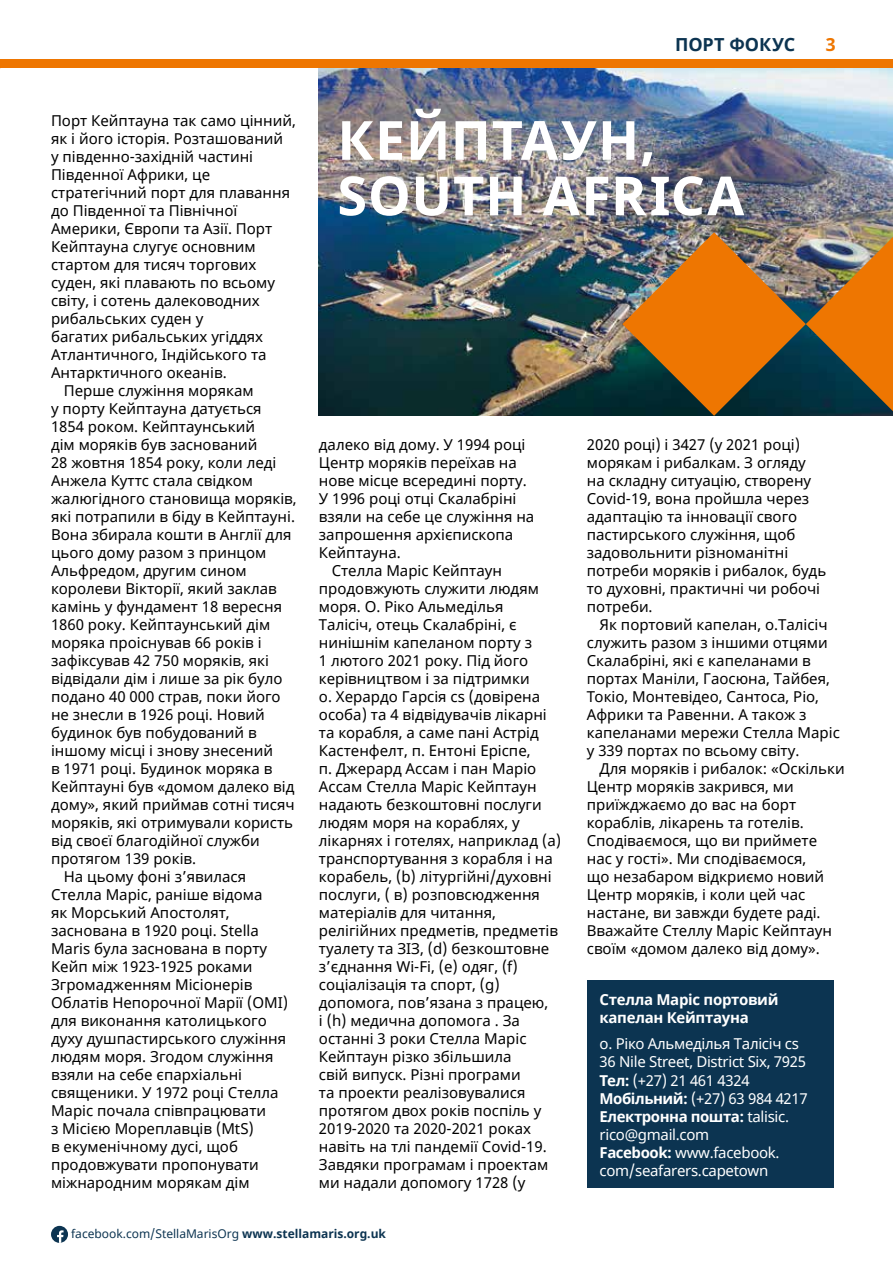
<style>
.page{position:relative;width:893px;height:1263px;background:#fff}
.page>*{position:absolute;margin:0;border:0;box-sizing:border-box;transform-origin:0 0}
.t1{font:700 54px/55.5px "Noto Sans";letter-spacing:.015em;color:#fff}
.t2{font:700 18px "Noto Sans";letter-spacing:-.005em;color:#0c3451}
.t3{font:700 18px "Noto Sans";color:#ee7601}
.t4{font:15px/18px "Noto Sans";color:#000}
.t5{font:15px/18px "Noto Sans";letter-spacing:-.02em;color:#fff}
.t6{font:700 15px/18px "Noto Sans";letter-spacing:-.02em;color:#fff}
.t7{font:12px "Noto Sans";color:#0c3451}
.s1{font-weight:700}
</style>
<div class="page">
<img style="left:319px;top:68px;width:574px;height:348px">
<div style="left:587px;top:980px;width:246px;height:208px;background:#0c3451"></div>
<img style="left:622px;top:232px;width:271px;height:184px">
<div style="left:51px;top:1226px;width:17px;height:17px;background:#0c3451;border-radius:50%"></div>
<svg style="left:57px;top:1230px;width:7px;height:13px"></svg>
<div style="left:0;top:60px;width:893px;height:8px;background:#ee7601"></div>
<p class="t4" style="left:51px;top:112px;width:246px">Порт Кейптауна так само цінний,</p>
<p class="t4" style="left:51px;top:130px;width:234px">як і його історія. Розташований</p>
<p class="t4" style="left:51px;top:148px;width:204px">у південно-західній частині</p>
<p class="t4" style="left:51px;top:166px;width:161px">Південної Африки, це</p>
<p class="t4" style="left:51px;top:184px;width:241px">стратегічний порт для плавання</p>
<p class="t4" style="left:51px;top:202px;width:188px">до Південної та Північної</p>
<p class="t4" style="left:51px;top:220px;width:223px">Америки, Європи та Азії. Порт</p>
<p class="t4" style="left:51px;top:238px;width:206px">Кейптауна слугує основним</p>
<p class="t4" style="left:51px;top:256px;width:207px">стартом для тисяч торгових</p>
<p class="t4" style="left:51px;top:274px;width:226px">суден, які плавають по всьому</p>
<p class="t4" style="left:51px;top:292px;width:210px">світу, і сотень далеководних</p>
<p class="t4" style="left:51px;top:310px;width:154px">рибальських суден у</p>
<p class="t4" style="left:51px;top:328px;width:214px">багатих рибальських угіддях</p>
<p class="t4" style="left:51px;top:346px;width:217px">Атлантичного, Індійського та</p>
<p class="t4" style="left:51px;top:364px;width:177px">Антарктичного океанів.</p>
<p class="t4" style="left:64px;top:382px;width:191px">Перше служіння морякам</p>
<p class="t4" style="left:51px;top:400px;width:212px">у порту Кейптауна датується</p>
<p class="t4" style="left:51px;top:418px;width:206px">1854 роком. Кейптаунський</p>
<p class="t4" style="left:51px;top:436px;width:208px">дім моряків був заснований</p>
<p class="t4" style="left:51px;top:454px;width:227px">28 жовтня 1854 року, коли леді</p>
<p class="t4" style="left:51px;top:472px;width:204px">Анжела Куттс стала свідком</p>
<p class="t4" style="left:51px;top:490px;width:247px">жалюгідного становища моряків,</p>
<p class="t4" style="left:51px;top:508px;width:246px">які потрапили в біду в Кейптауні.</p>
<p class="t4" style="left:51px;top:526px;width:242px">Вона збирала кошти в Англії для</p>
<p class="t4" style="left:51px;top:544px;width:217px">цього дому разом з принцом</p>
<p class="t4" style="left:51px;top:562px;width:197px">Альфредом, другим сином</p>
<p class="t4" style="left:51px;top:580px;width:227px">королеви Вікторії, який заклав</p>
<p class="t4" style="left:51px;top:598px;width:233px">камінь у фундамент 18 вересня</p>
<p class="t4" style="left:51px;top:616px;width:221px">1860 року. Кейптаунський дім</p>
<p class="t4" style="left:51px;top:634px;width:212px">моряка проіснував 66 років і</p>
<p class="t4" style="left:51px;top:652px;width:220px">зафіксував 42 750 моряків, які</p>
<p class="t4" style="left:51px;top:670px;width:233px">відвідали дім і лише за рік було</p>
<p class="t4" style="left:51px;top:688px;width:231px">подано 40 000 страв, поки його</p>
<p class="t4" style="left:51px;top:706px;width:215px">не знесли в 1926 році. Новий</p>
<p class="t4" style="left:51px;top:724px;width:207px">будинок був побудований в</p>
<p class="t4" style="left:51px;top:742px;width:224px">іншому місці і знову знесений</p>
<p class="t4" style="left:51px;top:760px;width:223px">в 1971 році. Будинок моряка в</p>
<p class="t4" style="left:51px;top:778px;width:245px">Кейптауні був «домом далеко від</p>
<p class="t4" style="left:51px;top:796px;width:245px">дому», який приймав сотні тисяч</p>
<p class="t4" style="left:51px;top:814px;width:244px">моряків, які отримували користь</p>
<p class="t4" style="left:51px;top:832px;width:210px">від своєї благодійної служби</p>
<p class="t4" style="left:51px;top:850px;width:147px">протягом 139 років.</p>
<p class="t4" style="left:64px;top:868px;width:184px">На цьому фоні з’явилася</p>
<p class="t4" style="left:51px;top:886px;width:213px">Стелла Маріс, раніше відома</p>
<p class="t4" style="left:51px;top:904px;width:180px">як Морський Апостолят,</p>
<p class="t4" style="left:51px;top:922px;width:209px">заснована в 1920 році. Stella</p>
<p class="t4" style="left:51px;top:940px;width:218px">Maris була заснована в порту</p>
<p class="t4" style="left:51px;top:958px;width:203px">Кейп між 1923-1925 роками</p>
<p class="t4" style="left:51px;top:976px;width:203px">Згромадженням Місіонерів</p>
<p class="t4" style="left:51px;top:994px;width:239px">Облатів Непорочної Марії (OMI)</p>
<p class="t4" style="left:51px;top:1012px;width:217px">для виконання католицького</p>
<p class="t4" style="left:51px;top:1030px;width:237px">духу душпастирського служіння</p>
<p class="t4" style="left:51px;top:1048px;width:224px">людям моря. Згодом служіння</p>
<p class="t4" style="left:51px;top:1066px;width:193px">взяли на себе єпархіальні</p>
<p class="t4" style="left:51px;top:1084px;width:229px">священики. У 1972 році Стелла</p>
<p class="t4" style="left:51px;top:1102px;width:217px">Маріс почала співпрацювати</p>
<p class="t4" style="left:51px;top:1120px;width:204px">з Місією Мореплавців (MtS)</p>
<p class="t4" style="left:51px;top:1138px;width:188px">в екуменічному дусі, щоб</p>
<p class="t4" style="left:51px;top:1156px;width:209px">продовжувати пропонувати</p>
<p class="t4" style="left:51px;top:1174px;width:200px">міжнародним морякам дім</p>
<p class="t2" style="left:675px;top:32px;width:122px">ПОРТ ФОКУС</p>
<p class="t3" style="left:826px;top:32px;width:11px">3</p>
<h1 class="t1" style="left:337px;top:114px;width:408px">КЕЙПТАУН,<br>SOUTH AFRICA</h1>
<p class="t4" style="left:319px;top:436px;width:208px">далеко від дому. У 1994 році</p>
<p class="t4" style="left:319px;top:454px;width:199px">Центр моряків переїхав на</p>
<p class="t4" style="left:319px;top:472px;width:209px">нове місце всередині порту.</p>
<p class="t4" style="left:319px;top:490px;width:199px">У 1996 році отці Скалабріні</p>
<p class="t4" style="left:319px;top:508px;width:217px">взяли на себе це служіння на</p>
<p class="t4" style="left:319px;top:526px;width:196px">запрошення архієпископа</p>
<p class="t4" style="left:319px;top:544px;width:83px">Кейптауна.</p>
<p class="t4" style="left:332px;top:562px;width:172px">Стелла Маріс Кейптаун</p>
<p class="t4" style="left:319px;top:580px;width:222px">продовжують служити людям</p>
<p class="t4" style="left:319px;top:598px;width:186px">моря. О. Ріко Альмеділья</p>
<p class="t4" style="left:319px;top:616px;width:199px">Талісіч, отець Скалабріні, є</p>
<p class="t4" style="left:319px;top:634px;width:215px">нинішнім капеланом порту з</p>
<p class="t4" style="left:319px;top:652px;width:211px">1 лютого 2021 року. Під його</p>
<p class="t4" style="left:319px;top:670px;width:212px">керівництвом і за підтримки</p>
<p class="t4" style="left:319px;top:688px;width:223px">о. Херардо Гарсія cs (довірена</p>
<p class="t4" style="left:319px;top:706px;width:229px">особа) та 4 відвідувачів лікарні</p>
<p class="t4" style="left:319px;top:724px;width:221px">та корабля, а саме пані Астрід</p>
<p class="t4" style="left:319px;top:742px;width:213px">Кастенфелт, п. Ентоні Еріспе,</p>
<p class="t4" style="left:319px;top:760px;width:219px">п. Джерард Ассам і пан Маріо</p>
<p class="t4" style="left:319px;top:778px;width:219px">Ассам Стелла Маріс Кейптаун</p>
<p class="t4" style="left:319px;top:796px;width:224px">надають безкоштовні послуги</p>
<p class="t4" style="left:319px;top:814px;width:202px">людям моря на кораблях, у</p>
<p class="t4" style="left:319px;top:832px;width:244px">лікарнях і готелях, наприклад (а)</p>
<p class="t4" style="left:319px;top:850px;width:235px">транспортування з корабля і на</p>
<p class="t4" style="left:319px;top:868px;width:234px">корабель, (b) літургійні/духовні</p>
<p class="t4" style="left:319px;top:886px;width:223px">послуги, ( в) розповсюдження</p>
<p class="t4" style="left:319px;top:904px;width:179px">матеріалів для читання,</p>
<p class="t4" style="left:319px;top:922px;width:241px">релігійних предметів, предметів</p>
<p class="t4" style="left:319px;top:940px;width:232px">туалету та ЗІЗ, (d) безкоштовне</p>
<p class="t4" style="left:319px;top:958px;width:200px">з’єднання Wi-Fi, (e) одяг, (f)</p>
<p class="t4" style="left:319px;top:976px;width:182px">соціалізація та спорт, (g)</p>
<p class="t4" style="left:319px;top:994px;width:231px">допомога, пов’язана з працею,</p>
<p class="t4" style="left:319px;top:1012px;width:203px">і (h) медична допомога . За</p>
<p class="t4" style="left:319px;top:1030px;width:209px">останні 3 роки Стелла Маріс</p>
<p class="t4" style="left:319px;top:1048px;width:194px">Кейптаун різко збільшила</p>
<p class="t4" style="left:319px;top:1066px;width:203px">свій випуск. Різні програми</p>
<p class="t4" style="left:319px;top:1084px;width:208px">та проекти реалізовувалися</p>
<p class="t4" style="left:319px;top:1102px;width:224px">протягом двох років поспіль у</p>
<p class="t4" style="left:319px;top:1120px;width:214px">2019-2020 та 2020-2021 роках</p>
<p class="t4" style="left:319px;top:1138px;width:229px">навіть на тлі пандемії Covid-19.</p>
<p class="t4" style="left:319px;top:1156px;width:231px">Завдяки програмам і проектам</p>
<p class="t4" style="left:319px;top:1174px;width:208px">ми надали допомогу 1728 (у</p>
<p class="t4" style="left:587px;top:436px;width:241px">2020 році) і 3427 (у 2021 році) морякам і рибалкам. З огляду на складну ситуацію, створену<br>Covid-19, вона пройшла через адаптацію та інновації свого пастирського служіння, щоб задовольнити різноманітні потреби моряків і рибалок, будь то духовні, практичні чи робочі потреби.</p>
<p class="t4" style="left:587px;top:616px;width:255px;text-indent:13px">Як портовий капелан, о.Талісіч служить разом з іншими отцями<br>Скалабріні, які є капеланами в портах Маніли, Гаосюна, Тайбея,<br>Токіо, Монтевідео, Сантоса, Ріо,<br>Африки та Равенни. А також з капеланами мережи Стелла Маріс у 339 портах по всьому світу.</p>
<p class="t4" style="left:587px;top:760px;width:259px;text-indent:13px">Для моряків і рибалок: «Оскільки<br>Центр моряків закрився, ми приїжджаємо до вас на борт кораблів, лікарень та готелів.<br>Сподіваємося, що ви приймете нас у гості». Ми сподіваємося,<br>що незабаром відкриємо новий<br>Центр моряків, і коли цей час настане, ви завжди будете раді.<br>Вважайте Стеллу Маріс Кейптаун своїм «домом далеко від дому».</p>
<p class="t6" style="left:600px;top:991px;width:181px">Стелла Маріс портовий капелан Кейптауна</p>
<p class="t5" style="left:600px;top:1035px;width:210px">о. Ріко Альмеділья Талісіч cs<br>36 Nile Street, District Six, 7925<br><span class="s1">Тел:</span> (+27) 21 461 4324<br><span class="s1">Мобільний:</span> (+27) 63 984 4217<br><span class="s1">Електронна пошта:</span> talisic. rico@gmail.com<br><span class="s1">Facebook:</span> www.facebook. com/seafarers.capetown</p>
<p class="t7" style="left:71px;top:1225px;width:316px">facebook.com/StellaMarisOrg <span class="s1">www.stellamaris.org.uk</span></p>
</div>
